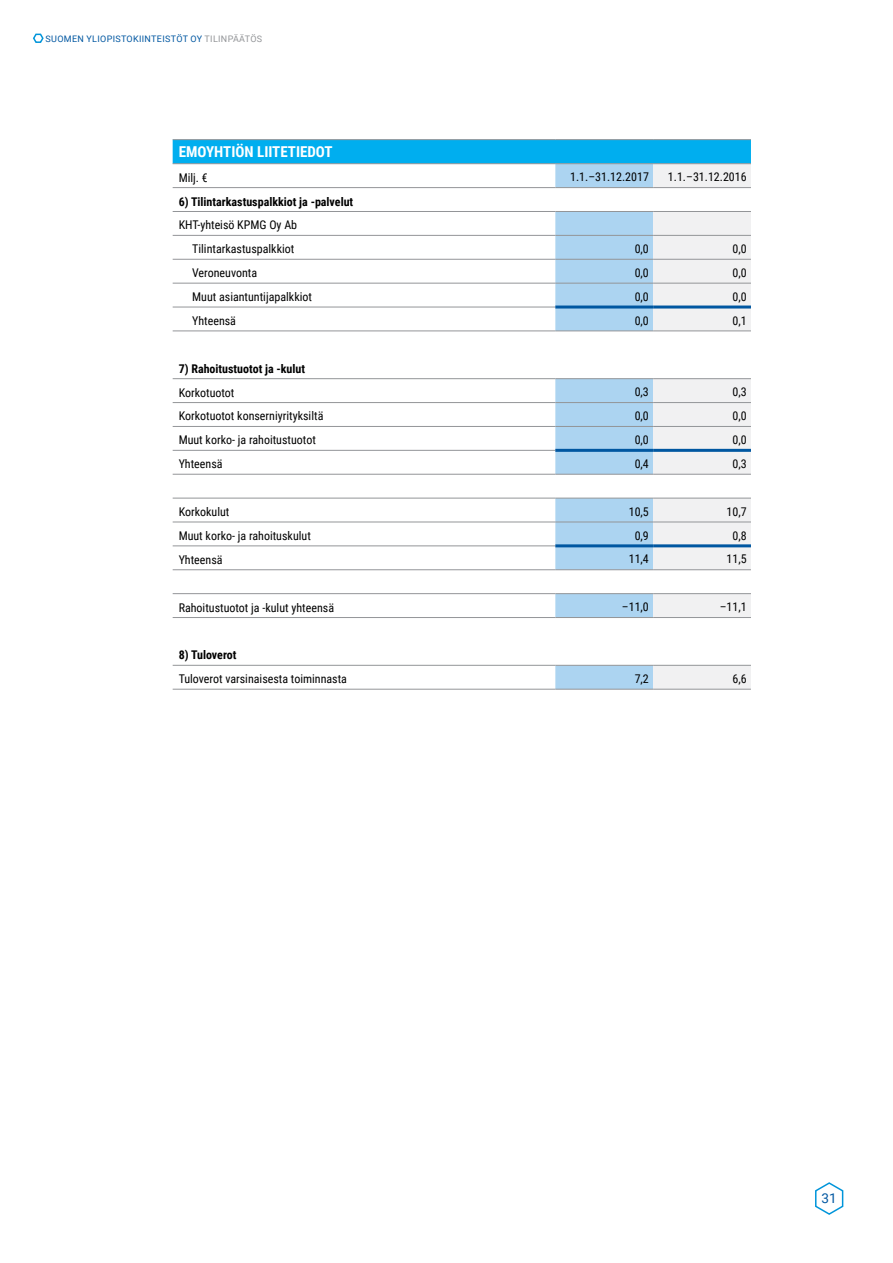
<style>
.page{position:relative;width:893px;height:1263px;background:#fff}
.page>*{position:absolute;margin:0;border:0;box-sizing:border-box;transform-origin:0 0}
.t1{font:700 15px "Roboto Condensed";color:#fff}
.t2{font:13.5px "Roboto";color:#0057a1}
.t3{font:12px/23.9px "Roboto Condensed";color:#000;text-align:right}
.t4{font:700 12px "Roboto Condensed";color:#000}
.t5{font:9px "Roboto";letter-spacing:.035em;color:#0057a1}
.s1{color:#939598}
</style>
<div class="page">
<svg style="left:815px;top:1182px;width:29px;height:33px"></svg>
<div style="left:173px;top:140px;width:578px;height:23px;background:#00aeef"></div>
<svg style="left:555px;top:164px;width:98px;height:525px;fill:#acd4f1"></svg>
<svg style="left:653px;top:164px;width:98px;height:525px;fill:#f1f1f2"></svg>
<hr style="left:173px;top:235px;width:382px;height:1px;background:#939598">
<hr style="left:173px;top:259px;width:382px;height:1px;background:#939598">
<hr style="left:173px;top:283px;width:382px;height:1px;background:#939598">
<hr style="left:173px;top:307px;width:382px;height:1px;background:#939598">
<hr style="left:173px;top:330px;width:382px;height:1px;background:#939598">
<hr style="left:173px;top:402px;width:382px;height:1px;background:#939598">
<hr style="left:173px;top:426px;width:382px;height:1px;background:#939598">
<hr style="left:173px;top:450px;width:382px;height:1px;background:#939598">
<hr style="left:173px;top:522px;width:382px;height:1px;background:#939598">
<hr style="left:173px;top:545px;width:382px;height:1px;background:#939598">
<hr style="left:173px;top:689px;width:382px;height:1px;background:#939598">
<hr style="left:555px;top:235px;width:98px;height:1px;background:#939598">
<hr style="left:653px;top:235px;width:98px;height:1px;background:#939598">
<hr style="left:555px;top:259px;width:98px;height:1px;background:#939598">
<hr style="left:555px;top:402px;width:98px;height:1px;background:#939598">
<hr style="left:653px;top:259px;width:98px;height:1px;background:#939598">
<hr style="left:555px;top:283px;width:98px;height:1px;background:#939598">
<hr style="left:555px;top:305px;width:98px;height:3px;background:#0057a1">
<hr style="left:555px;top:426px;width:98px;height:1px;background:#939598">
<hr style="left:555px;top:449px;width:98px;height:3px;background:#0057a1">
<hr style="left:555px;top:522px;width:98px;height:1px;background:#939598">
<hr style="left:555px;top:544px;width:98px;height:3px;background:#0057a1">
<hr style="left:555px;top:689px;width:98px;height:1px;background:#939598">
<hr style="left:653px;top:283px;width:98px;height:1px;background:#939598">
<hr style="left:653px;top:305px;width:98px;height:3px;background:#0057a1">
<hr style="left:653px;top:426px;width:98px;height:1px;background:#939598">
<hr style="left:653px;top:449px;width:98px;height:3px;background:#0057a1">
<hr style="left:653px;top:522px;width:98px;height:1px;background:#939598">
<hr style="left:653px;top:544px;width:98px;height:3px;background:#0057a1">
<hr style="left:653px;top:689px;width:98px;height:1px;background:#939598">
<hr style="left:173px;top:378px;width:382px;height:1px;background:#939598">
<hr style="left:555px;top:378px;width:98px;height:1px;background:#939598">
<hr style="left:173px;top:474px;width:382px;height:1px;background:#939598">
<hr style="left:555px;top:474px;width:98px;height:1px;background:#939598">
<hr style="left:653px;top:474px;width:98px;height:1px;background:#939598">
<hr style="left:173px;top:498px;width:382px;height:1px;background:#939598">
<hr style="left:555px;top:498px;width:98px;height:1px;background:#939598">
<hr style="left:653px;top:498px;width:98px;height:1px;background:#939598">
<hr style="left:173px;top:569px;width:382px;height:1px;background:#939598">
<hr style="left:555px;top:569px;width:98px;height:1px;background:#939598">
<hr style="left:653px;top:569px;width:98px;height:1px;background:#939598">
<hr style="left:173px;top:593px;width:382px;height:1px;background:#939598">
<hr style="left:555px;top:593px;width:98px;height:1px;background:#939598">
<hr style="left:653px;top:593px;width:98px;height:1px;background:#939598">
<hr style="left:173px;top:617px;width:382px;height:1px;background:#939598">
<hr style="left:555px;top:617px;width:98px;height:1px;background:#939598">
<hr style="left:653px;top:617px;width:98px;height:1px;background:#939598">
<hr style="left:173px;top:665px;width:382px;height:1px;background:#939598">
<hr style="left:555px;top:665px;width:98px;height:1px;background:#939598">
<hr style="left:653px;top:665px;width:98px;height:1px;background:#939598">
<hr style="left:555px;top:330px;width:98px;height:1px;background:#939598">
<hr style="left:653px;top:330px;width:98px;height:1px;background:#939598">
<hr style="left:653px;top:378px;width:98px;height:1px;background:#939598">
<hr style="left:653px;top:402px;width:98px;height:1px;background:#939598">
<hr style="left:173px;top:139px;width:382px;height:1px;background:#939598">
<hr style="left:555px;top:139px;width:98px;height:1px;background:#939598">
<hr style="left:653px;top:139px;width:98px;height:1px;background:#939598">
<hr style="left:173px;top:163px;width:382px;height:1px;background:#939598">
<hr style="left:555px;top:163px;width:98px;height:1px;background:#939598">
<hr style="left:653px;top:163px;width:98px;height:1px;background:#939598">
<hr style="left:173px;top:187px;width:382px;height:1px;background:#939598">
<hr style="left:555px;top:187px;width:98px;height:1px;background:#939598">
<hr style="left:653px;top:187px;width:98px;height:1px;background:#939598">
<hr style="left:173px;top:211px;width:382px;height:1px;background:#939598">
<hr style="left:555px;top:211px;width:98px;height:1px;background:#939598">
<hr style="left:653px;top:211px;width:98px;height:1px;background:#939598">
<svg style="left:33px;top:33px;width:11px;height:10px"></svg>
<p class="t5" style="left:46px;top:32px;width:218px">SUOMEN YLIOPISTOKIINTEISTÖT OY <span class="s1">TILINPÄÄTÖS</span></p>
<p class="t1" style="left:179px;top:141px;width:155px">EMOYHTIÖN LIITETIEDOT</p>
<p class="t3" style="left:179px;top:165px;width:31px">Milj. €</p>
<p class="t3" style="left:570px;top:165px;width:80px">1.1.–31.12.2017</p>
<p class="t3" style="left:668px;top:165px;width:80px">1.1.–31.12.2016</p>
<p class="t4" style="left:179px;top:193px;width:176px">6) Tilintarkastuspalkkiot ja -palvelut</p>
<p class="t3" style="left:179px;top:213px;width:120px">KHT-yhteisö KPMG Oy Ab<br>Tilintarkastuspalkkiot</p>
<p class="t3" style="left:635px;top:236px;width:16px">0,0</p>
<p class="t3" style="left:732px;top:236px;width:16px">0,0</p>
<p class="t3" style="left:192px;top:260px;width:67px">Veroneuvonta</p>
<p class="t3" style="left:635px;top:260px;width:16px">0,0</p>
<p class="t3" style="left:732px;top:260px;width:16px">0,0</p>
<p class="t3" style="left:192px;top:284px;width:121px">Muut asiantuntijapalkkiot</p>
<p class="t3" style="left:635px;top:284px;width:16px">0,0</p>
<p class="t3" style="left:732px;top:284px;width:16px">0,0</p>
<p class="t3" style="left:192px;top:308px;width:45px">Yhteensä</p>
<p class="t3" style="left:635px;top:308px;width:16px">0,0</p>
<p class="t3" style="left:732px;top:308px;width:16px">0,1</p>
<p class="t4" style="left:179px;top:360px;width:128px">7) Rahoitustuotot ja -kulut</p>
<p class="t3" style="left:179px;top:380px;width:57px">Korkotuotot</p>
<p class="t3" style="left:635px;top:380px;width:16px">0,3</p>
<p class="t3" style="left:732px;top:380px;width:16px">0,3</p>
<p class="t3" style="left:179px;top:404px;width:146px">Korkotuotot konserniyrityksiltä</p>
<p class="t3" style="left:635px;top:403px;width:16px">0,0</p>
<p class="t3" style="left:732px;top:403px;width:16px">0,0</p>
<p class="t3" style="left:179px;top:428px;width:139px">Muut korko- ja rahoitustuotot</p>
<p class="t3" style="left:635px;top:427px;width:16px">0,0</p>
<p class="t3" style="left:732px;top:427px;width:16px">0,0</p>
<p class="t3" style="left:179px;top:452px;width:45px">Yhteensä</p>
<p class="t3" style="left:635px;top:451px;width:16px">0,4</p>
<p class="t3" style="left:732px;top:451px;width:16px">0,3</p>
<p class="t3" style="left:179px;top:499px;width:52px">Korkokulut</p>
<p class="t3" style="left:629px;top:499px;width:22px">10,5</p>
<p class="t3" style="left:727px;top:499px;width:22px">10,7</p>
<p class="t3" style="left:179px;top:523px;width:134px">Muut korko- ja rahoituskulut</p>
<p class="t3" style="left:635px;top:523px;width:16px">0,9</p>
<p class="t3" style="left:732px;top:523px;width:16px">0,8</p>
<p class="t3" style="left:179px;top:547px;width:45px">Yhteensä</p>
<p class="t3" style="left:629px;top:547px;width:22px">11,4</p>
<p class="t3" style="left:727px;top:547px;width:22px">11,5</p>
<p class="t3" style="left:179px;top:595px;width:157px">Rahoitustuotot ja -kulut yhteensä</p>
<p class="t3" style="left:622px;top:594px;width:28px">–11,0</p>
<p class="t3" style="left:720px;top:594px;width:28px">–11,1</p>
<p class="t4" style="left:179px;top:647px;width:59px">8) Tuloverot</p>
<p class="t3" style="left:179px;top:666px;width:170px">Tuloverot varsinaisesta toiminnasta</p>
<p class="t3" style="left:635px;top:666px;width:16px">7,2</p>
<p class="t3" style="left:732px;top:666px;width:16px">6,6</p>
<p class="t2" style="left:822px;top:1189px;width:17px">31</p>
</div>
